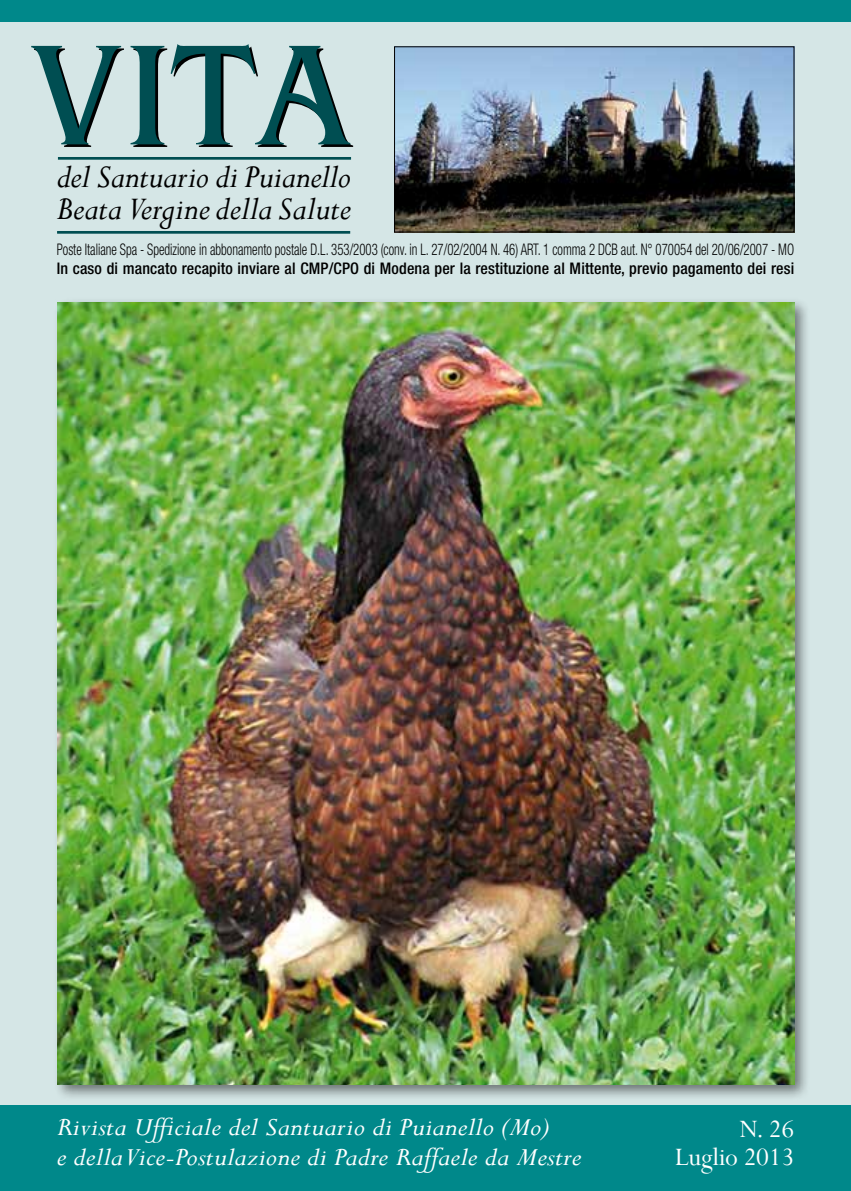
<style>
.page{position:relative;width:851px;height:1191px;background:#fff}
.page>*{position:absolute;margin:0;border:0;box-sizing:border-box;transform-origin:0 0}
.t1{font:italic 36px/32px "Perpetua";letter-spacing:-.01em;color:#000}
.t2{font:italic 28px/30px "Perpetua";letter-spacing:.005em;color:#fff;scale:1.1 1}
.t3{font:28px/28px "Perpetua";letter-spacing:-.01em;color:#fff;text-align:right}
.t4{font:300 condensed 16px "Helvetica Neue";color:#000;scale:.8 1}
.t5{font:500 condensed 16px "Helvetica Neue";letter-spacing:.01em;color:#000}
</style>
<div class="page">
<div style="left:0;top:7px;width:850px;height:1184px;background:#d5e6e6"></div>
<div style="left:0;top:1106px;width:850px;height:85px;background:#00888a"></div>
<div style="left:58px;top:157px;width:293px;height:3px;border:1px solid #004e52"></div>
<div style="left:57px;top:231px;width:293px;height:3px;border:1px solid #004e52"></div>
<img style="left:396px;top:49px;width:396px;height:181px">
<div style="left:394px;top:47px;width:400px;height:185px;border:1px solid #000"></div>
<div style="left:0;top:0;width:850px;height:21px;background:#00888a"></div>
<svg style="left:31px;top:46px;width:93px;height:101px"></svg>
<svg style="left:130px;top:44px;width:223px;height:103px"></svg>
<div style="left:53px;top:297px;width:757px;height:804px;background:#000;opacity:.5"></div>
<img style="left:58px;top:302px;width:736px;height:782px">
<h1 class="t1" style="left:57px;top:159px;width:296px">del Santuario di Puianello<br>Beata Verginedella Salute</h1>
<p class="t4" style="left:57px;top:240px;width:923px">Poste Italiane Spa - Spedizione in abbonamento postale D.L. 353/2003 (conv. in L. 27/02/2004 N. 46) ART. 1 comma 2 DCB aut. N° 070054 del 20/06/2007 - MO</p>
<p class="t5" style="left:57px;top:259px;width:739px">In caso di mancato recapito inviare al CMP/CPO di Modena per la restituzione al Mittente, previo pagamento dei resi</p>
<h2 class="t2" style="left:57px;top:1111px;width:478px">Rivista Ufficiale del Santuario di Puianello (Mo)<br>e della Vice-Postulazione di Padre Raffaele da Mestre</h2>
<h2 class="t3" style="left:674px;top:1114px;width:121px">N. 26<br>Luglio 2013</h2>
</div>
